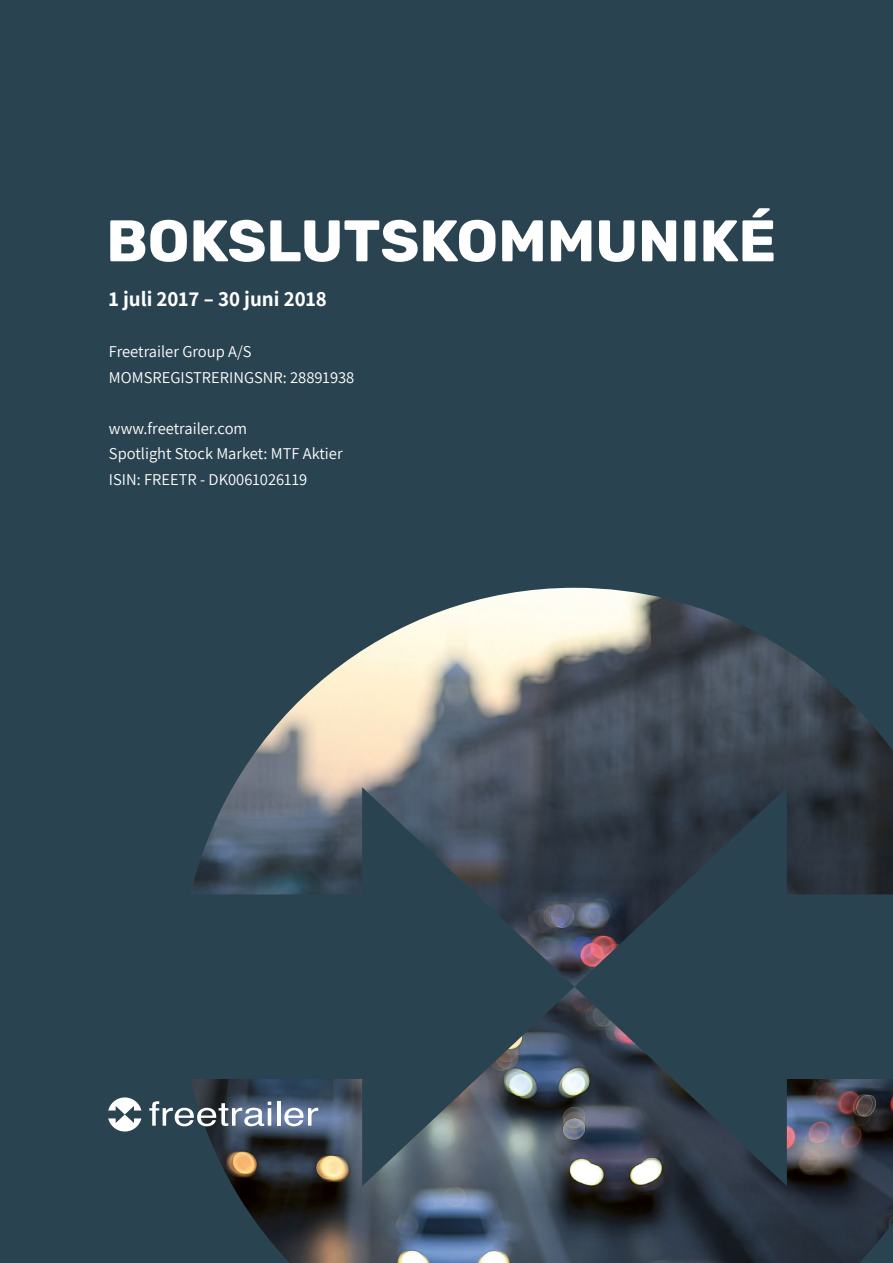
<style>
.page{position:relative;width:893px;height:1263px;background:#2a4350}
.page>*{position:absolute;margin:0;border:0;box-sizing:border-box;transform-origin:0 0}
.t1{font:700 58.5px "Rubik";color:#fff}
.t2{font:700 21px "Assistant";color:#fff}
.t3{font:16.5px/25.5px "Assistant";color:#fff}
</style>
<div class="page">
<img style="left:190px;top:588px;width:703px;height:675px">
<svg style="left:149px;top:1101px;width:122px;height:25px"></svg>
<hr style="left:268px;top:1108px;width:3px;height:18px;background:#fff">
<hr style="left:277px;top:1101px;width:3px;height:25px;background:#fff">
<svg style="left:284px;top:1108px;width:34px;height:18px"></svg>
<svg style="left:108px;top:1097px;width:33px;height:34px"></svg>
<h1 class="t1" style="left:106px;top:207px;width:671px">BOKSLUTSKOMMUNIKÉ</h1>
<p class="t2" style="left:109px;top:285px;width:219px">1 juli 2017 – 30 juni 2018</p>
<p class="t3" style="left:109px;top:338px;width:247px">Freetrailer Group A/S<br>MOMSREGISTRERINGSNR: 28891938</p>
<p class="t3" style="left:109px;top:414px;width:235px">www.freetrailer.com<br>Spotlight Stock Market: MTF Aktier<br>ISIN: FREETR - DK0061026119</p>
</div>
